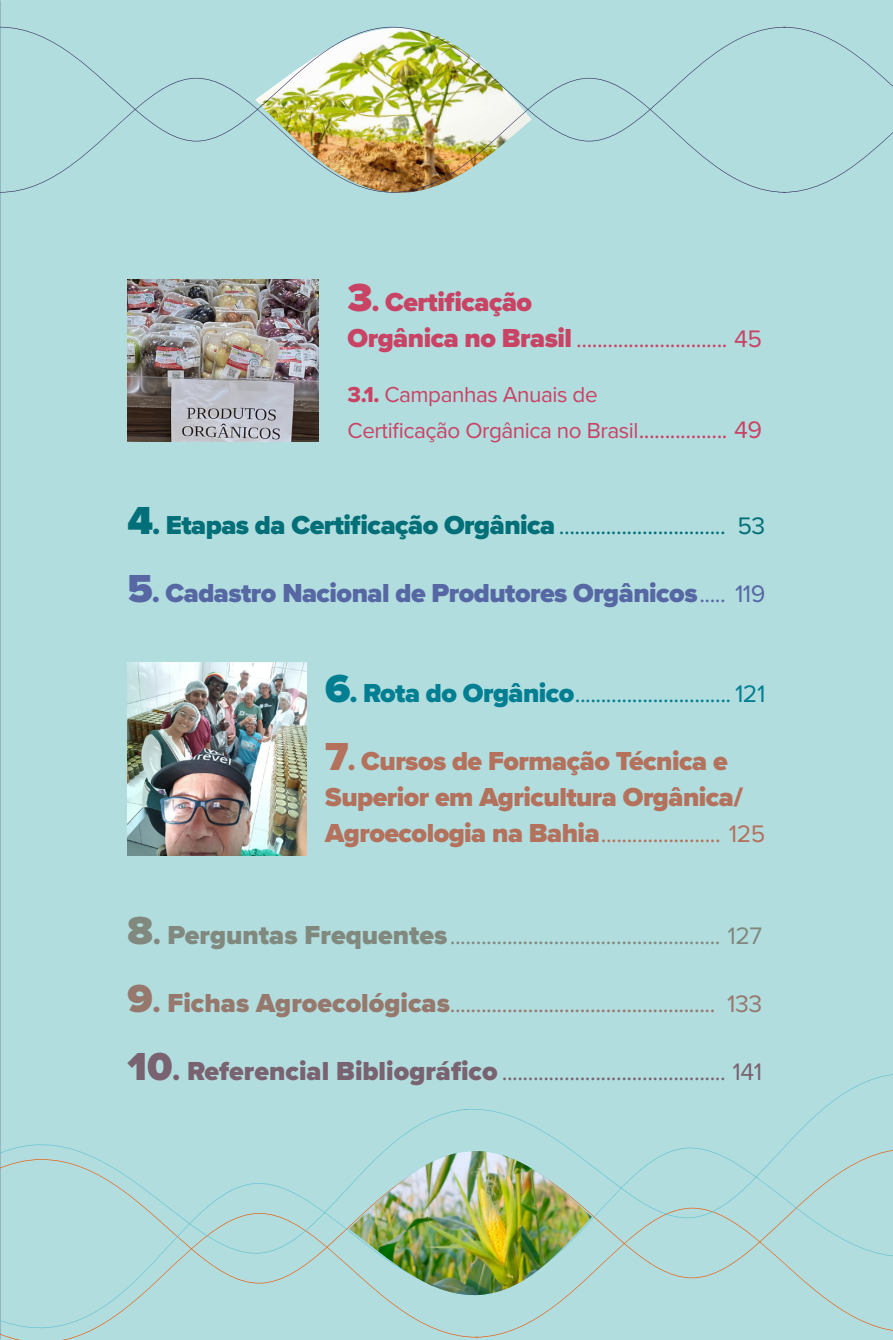
<style>
.page{position:relative;width:893px;height:1340px;background:#fff}
.page>*{position:absolute;margin:0;border:0;box-sizing:border-box;transform-origin:0 0}
.t1{font:900 27px/36px "Proxima Nova";letter-spacing:-.02em;color:#b4715c}
.t2{font:900 27px "Proxima Nova";letter-spacing:-.02em;color:#5667a3}
.t3{font:900 27px "Proxima Nova";letter-spacing:-.02em;color:#c94364}
.t4{font:24.75px "Proxima Nova";color:#81887e}
.t5{font:24.75px "Proxima Nova";color:#96786c}
.t6{font:24.75px "Proxima Nova";color:#796370}
.t7{font:24.75px "Proxima Nova";color:#006f77}
.t8{font:24.75px "Proxima Nova";color:#007e92}
.t9{font:24.75px "Proxima Nova";color:#c94364}
.t10{font:24.75px "Proxima Nova";color:#b4715c}
.t11{font:22.5px/36px "Proxima Nova";letter-spacing:-.02em;color:#c94364}
.s1{font-size:40.5px}
.s2{font-weight:900;font-size:27px}
.s3{font-family:"Proxima Nova Extrabld"}
.s4{font-size:24.75px}
.s5{font-weight:900;font-size:40.5px}
.s6{font-weight:400;font-size:24.75px}
</style>
<div class="page">
<div style="left:0;top:0;width:893px;height:1339px;background:#b2dddf"></div>
<svg style="left:0;top:1073px;width:893px;height:266px"></svg>
<img style="left:349px;top:1150px;width:243px;height:148px">
<img style="left:128px;top:280px;width:191px;height:161px">
<img style="left:128px;top:662px;width:178px;height:194px">
<svg style="left:0;top:0;width:893px;height:231px"></svg>
<p class="t3" style="left:348px;top:281px;width:186px"><span class="s1">3</span>. Certificação</p>
<p class="t9" style="left:348px;top:320px;width:416px"><span class="s2">Orgânica no Brasil</span> ............................. 45</p>
<p class="t11" style="left:348px;top:375px;width:416px"><span class="s3">3.1.</span> Campanhas Anuais de<br>Certificação Orgânica no Brasil<span class="s4">................. 49</span></p>
<p class="t7" style="left:128px;top:507px;width:639px"><span class="s5">4</span><span class="s2">. Etapas da Certificação Orgânica</span> ................................ 53</p>
<p class="t2" style="left:128px;top:573px;width:639px"><span class="s1">5</span>. Cadastro Nacional de Produtores Orgânicos<span class="s6">..... 119</span></p>
<p class="t8" style="left:325px;top:675px;width:442px"><span class="s5">6</span><span class="s2">. Rota do Orgânico</span>.............................. 121</p>
<p class="t1" style="left:325px;top:742px;width:419px"><span class="s1">7</span>. Cursos de Formação Técnica e<br>Superior em Agricultura Orgânica/</p>
<p class="t10" style="left:325px;top:815px;width:442px"><span class="s2">Agroecologia na Bahia</span>....................... 125</p>
<p class="t4" style="left:128px;top:917px;width:636px"><span class="s5">8</span><span class="s2">. Perguntas Frequentes</span>.................................................... 127</p>
<p class="t5" style="left:128px;top:985px;width:636px"><span class="s5">9</span><span class="s2">. Fichas Agroecológicas</span>................................................... 133</p>
<p class="t6" style="left:128px;top:1053px;width:636px"><span class="s5">10</span><span class="s2">. Referencial Bibliográfico</span> ........................................... 141</p>
</div>
